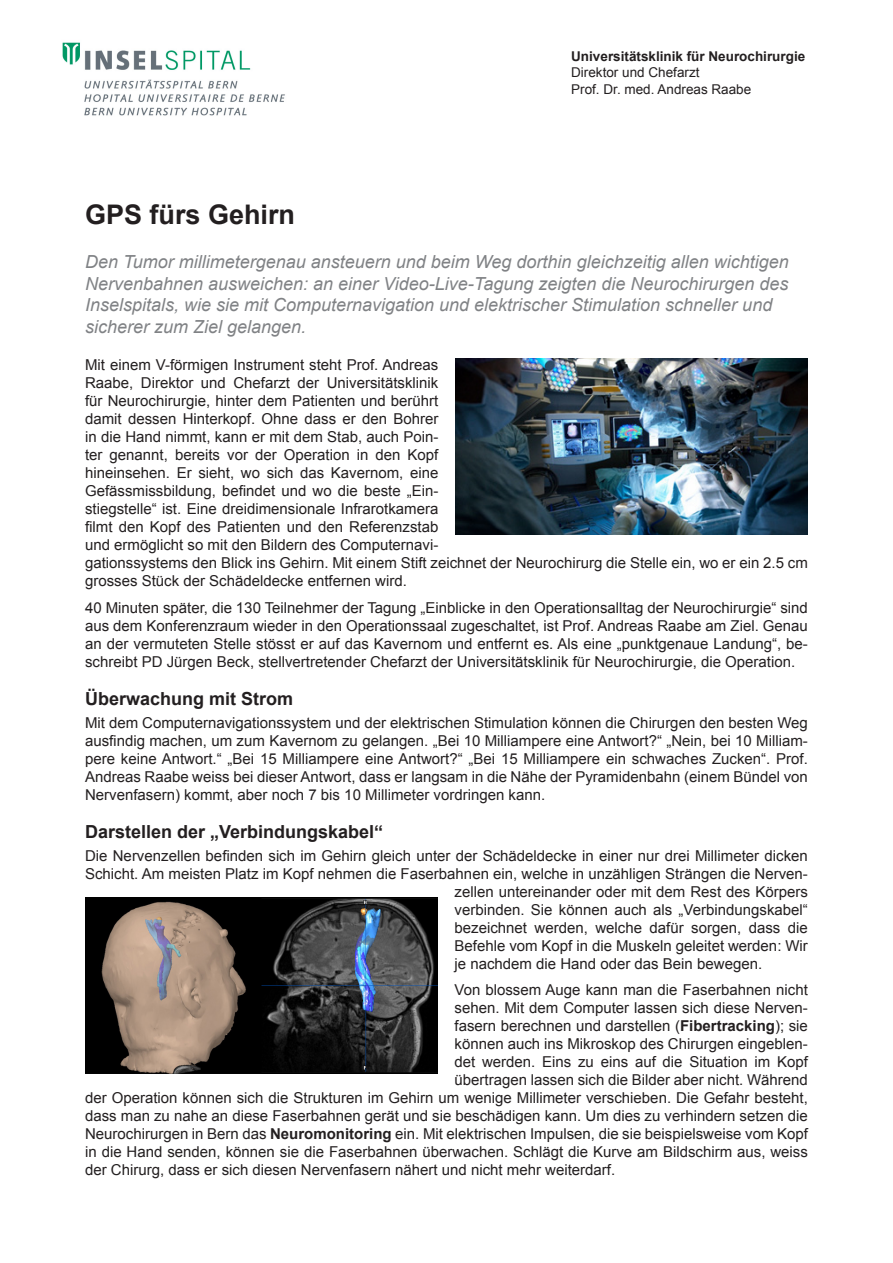
<style>
.page{position:relative;width:893px;height:1263px;background:#fff}
.page>*{position:absolute;margin:0;border:0;box-sizing:border-box;transform-origin:0 0}
.t1{font:700 27px "Arial";color:#231f20}
.Einleitung{font:italic 18px/21.6px "Arial";color:#808285}
.überschrift_h2{font:700 18px "Arial";color:#231f20}
.t2{font:15px/18px "Arial";color:#231f20;text-align:justify}
.Kliniknamen{font:13.5px "Arial";color:#231f20}
.Kliniknamen-2{font:700 13.5px "Arial";color:#231f20}
.s1{font-weight:700}
</style>
<div class="page">
<img style="left:62px;top:42px;width:223px;height:74px">
<img style="left:455px;top:358px;width:353px;height:177px">
<img style="left:85px;top:897px;width:352px;height:176px">
<p class="Kliniknamen-2" style="left:571px;top:47px;width:236px">Universitätsklinik für Neurochirurgie</p>
<p class="Kliniknamen" style="left:571px;top:64px;width:130px">Direktor und Chefarzt</p>
<p class="Kliniknamen" style="left:571px;top:80px;width:182px">Prof. Dr. med. Andreas Raabe</p>
<p class="t1" style="left:85px;top:196px;width:212px">GPS fürs Gehirn</p>
<p class="Einleitung" style="left:85px;top:251px;width:705px">Den Tumor millimetergenau ansteuern und beim Weg dorthin gleichzeitig allen wichtigen Nervenbahnen ausweichen: an einer Video-Live-Tagung zeigten die Neurochirurgen des Inselspitals, wie sie mit Computernavigation und elektrischer Stimulation schneller und sicherer zum Ziel gelangen.</p>
<p class="t2" style="left:85px;top:356px;width:724px;text-align:left">Mit einem V-förmigen Instrument steht Prof. Andreas<br>Raabe, Direktor und Chefarzt der Universitätsklinik<br>für Neurochirurgie, hinter dem Patienten und berührt<br>damit dessen Hinterkopf. Ohne dass er den Bohrer<br>in die Hand nimmt, kann er mit dem Stab, auch Poin-<br>ter genannt, bereits vor der Operation in den Kopf<br>hineinsehen. Er sieht, wo sich das Kavernom, eine<br>Gefässmissbildung, befindet und wo die beste „Ein-<br>stiegstelle“ ist. Eine dreidimensionale Infrarotkamera<br>filmt den Kopf des Patienten und den Referenzstab<br>und ermöglicht so mit den Bildern des Computernavi-<br>gationssystems den Blick ins Gehirn. Mit einem Stift zeichnet der Neurochirurg die Stelle ein, wo er ein 2.5 cm grosses Stück der Schädeldecke entfernen wird.</p>
<p class="t2" style="left:85px;top:599px;width:724px">40 Minuten später, die 130 Teilnehmer der Tagung „Einblicke in den Operationsalltag der Neurochirurgie“ sind aus dem Konferenzraum wieder in den Operationssaal zugeschaltet, ist Prof. Andreas Raabe am Ziel. Genau an der vermuteten Stelle stösst er auf das Kavernom und entfernt es. Als eine „punktgenaue Landung“, be&shy;schreibt PD Jürgen Beck, stellvertretender Chefarzt der Universitätsklinik für Neurochirurgie, die Operation.</p>
<p class="überschrift_h2" style="left:85px;top:687px;width:210px">Überwachung mit Strom</p>
<p class="t2" style="left:85px;top:713px;width:724px">Mit dem Computernavigationssystem und der elektrischen Stimulation können die Chirurgen den besten Weg ausfindig machen, um zum Kavernom zu gelangen. „Bei 10 Milliampere eine Antwort?“ „Nein, bei 10 Milliam&shy;pere keine Antwort.“ „Bei 15 Milliampere eine Antwort?“ „Bei 15 Milliampere ein schwaches Zucken“. Prof.<br>Andreas Raabe weiss bei dieser Antwort, dass er langsam in die Nähe der Pyramidenbahn (einem Bündel von Nervenfasern) kommt, aber noch 7 bis 10 Millimeter vordringen kann.</p>
<p class="überschrift_h2" style="left:85px;top:820px;width:300px">Darstellen der „Verbindungskabel“</p>
<p class="t2" style="left:85px;top:846px;width:724px">Die Nervenzellen befinden sich im Gehirn gleich unter der Schädeldecke in einer nur drei Millimeter dicken</p>
<p class="t2" style="left:85px;top:864px;width:724px">Schicht. Am meisten Platz im Kopf nehmen die Faserbahnen ein, welche in unzähligen Strängen die Nerven-</p>
<p class="t2" style="left:454px;top:882px;width:355px">zellen untereinander oder mit dem Rest des Körpers</p>
<p class="t2" style="left:454px;top:900px;width:355px">verbinden. Sie können auch als „Verbindungskabel“</p>
<p class="t2" style="left:454px;top:918px;width:355px">bezeichnet werden, welche dafür sorgen, dass die</p>
<p class="t2" style="left:454px;top:936px;width:355px">Befehle vom Kopf in die Muskeln geleitet werden: Wir</p>
<p class="t2" style="left:454px;top:954px;width:309px">je nachdem die Hand oder das Bein bewegen.</p>
<p class="t2" style="left:454px;top:981px;width:355px">Von blossem Auge kann man die Faserbahnen nicht</p>
<p class="t2" style="left:454px;top:999px;width:355px">sehen. Mit dem Computer lassen sich diese Nerven-</p>
<p class="t2" style="left:454px;top:1017px;width:355px">fasern berechnen und darstellen (<span class="s1">Fibertracking</span>); sie</p>
<p class="t2" style="left:454px;top:1035px;width:355px">können auch ins Mikroskop des Chirurgen eingeblen-</p>
<p class="t2" style="left:454px;top:1053px;width:355px">det werden. Eins zu eins auf die Situation im Kopf</p>
<p class="t2" style="left:454px;top:1071px;width:355px">übertragen lassen sich die Bilder aber nicht. Während</p>
<p class="t2" style="left:85px;top:1089px;width:724px">der Operation können sich die Strukturen im Gehirn um wenige Millimeter verschieben. Die Gefahr besteht,</p>
<p class="t2" style="left:85px;top:1107px;width:724px">dass man zu nahe an diese Faserbahnen gerät und sie beschädigen kann. Um dies zu verhindern setzen die</p>
<p class="t2" style="left:85px;top:1125px;width:724px">Neurochirurgen in Bern das <span class="s1">Neuromonitoring</span> ein. Mit elektrischen Impulsen, die sie beispielsweise vom Kopf</p>
<p class="t2" style="left:85px;top:1143px;width:724px">in die Hand senden, können sie die Faserbahnen überwachen. Schlägt die Kurve am Bildschirm aus, weiss</p>
<p class="t2" style="left:85px;top:1161px;width:532px">der Chirurg, dass er sich diesen Nervenfasern nähert und nicht mehr weiterdarf.</p>
</div>
